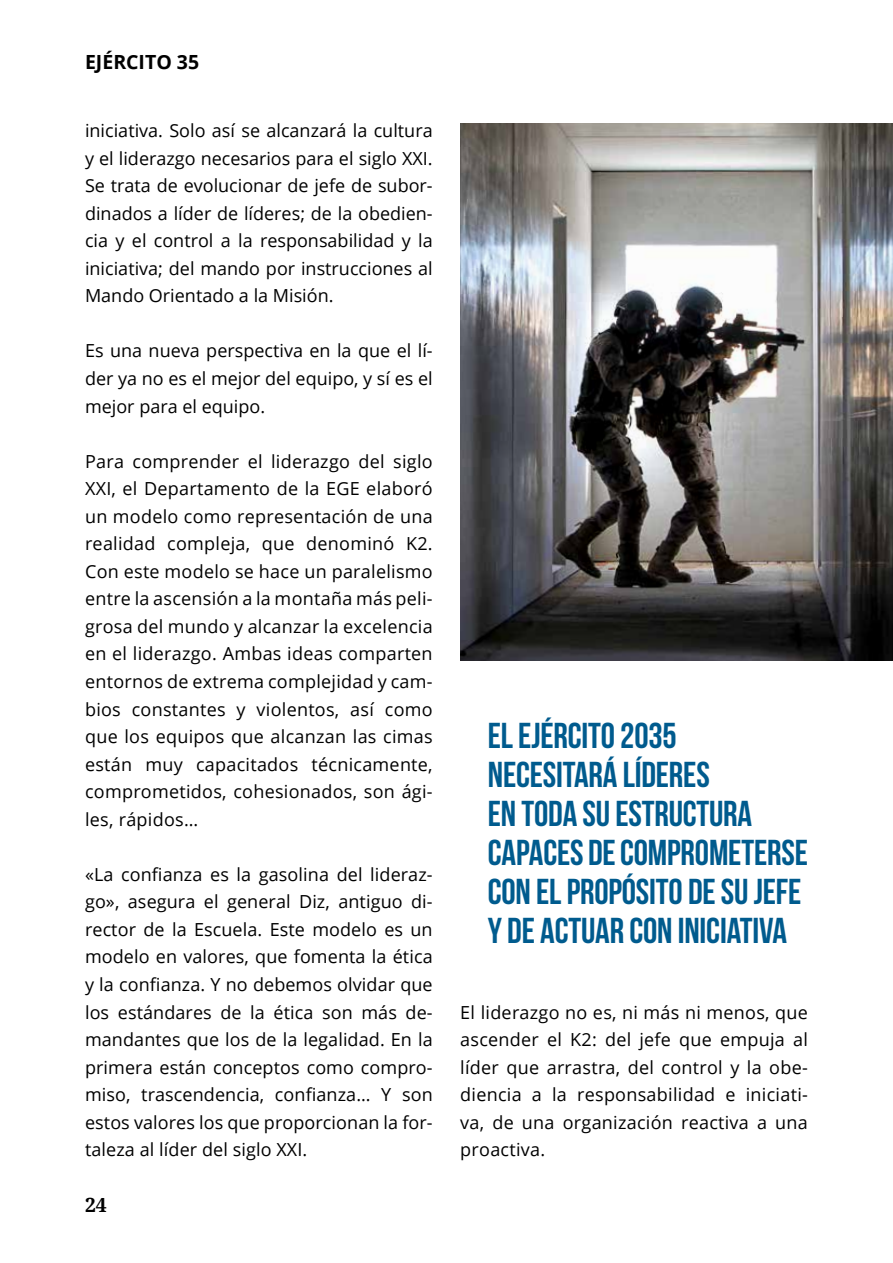
<style>
.page{position:relative;width:893px;height:1263px;background:#fff}
.page>*{position:absolute;margin:0;border:0;box-sizing:border-box;transform-origin:0 0}
.t1{font:36px/39px "Bebas Neue";letter-spacing:-.005em;color:#005b8e}
.t2{font:700 19.5px "Open Sans";color:#000}
.t3{font:700 19.5px "Droid Serif";color:#000}
.t4{font:18px/27.6px "Open Sans";letter-spacing:.005em;color:#000;text-align:justify}
</style>
<div class="page">
<img style="left:460px;top:123px;width:433px;height:537px">
<p class="t2" style="left:85px;top:48px;width:116px">EJÉRCITO 35</p>
<p class="t4" style="left:85px;top:116px;width:349px">iniciativa. Solo así se alcanzará la cultura y el liderazgo necesarios para el siglo XXI.<br>Se trata de evolucionar de jefe de subor&shy;dinados a líder de líderes; de la obedien&shy;cia y el control a la responsabilidad y la iniciativa; del mando por instrucciones al Mando Orientado a la Misión.</p>
<p class="t4" style="left:85px;top:337px;width:349px">Es una nueva perspectiva en la que el lí&shy;der ya no es el mejor del equipo, y sí es el mejor para el equipo.</p>
<p class="t4" style="left:85px;top:447px;width:349px">Para comprender el liderazgo del siglo XXI, el Departamento de la EGE elaboró un modelo como representación de una realidad compleja, que denominó K2.<br>Con este modelo se hace un paralelismo entre la ascensión a la montaña más peli&shy;grosa del mundo y alcanzar la excelencia en el liderazgo. Ambas ideas comparten entornos de extrema complejidad y cam&shy;bios constantes y violentos, así como que los equipos que alcanzan las cimas están muy capacitados técnicamente, comprometidos, cohesionados, son ági&shy;les, rápidos…</p>
<p class="t4" style="left:85px;top:860px;width:349px">«La confianza es la gasolina del lideraz&shy;go», asegura el general Diz, antiguo di&shy;rector de la Escuela. Este modelo es un modelo en valores, que fomenta la ética y la confianza. Y no debemos olvidar que los estándares de la ética son más de&shy;mandantes que los de la legalidad. En la primera están conceptos como compro&shy;miso, trascendencia, confianza… Y son estos valores los que proporcionan la for&shy;taleza al líder del siglo XXI.</p>
<p class="t3" style="left:85px;top:1191px;width:23px">24</p>
<h1 class="t1" style="left:488px;top:715px;width:322px">EL EJÉRCITO 2035<br>NECESITARÁ LÍDERES<br>EN TODA SU ESTRUCTURA<br>CAPACES DE COMPROMETERSE<br>CON EL PROPÓSITO DE SU JEFE<br>Y DE ACTUAR CON INICIATIVA</h1>
<p class="t4" style="left:460px;top:998px;width:349px">El liderazgo no es, ni más ni menos, que ascender el K2: del jefe que empuja al líder que arrastra, del control y la obe&shy;diencia a la responsabilidad e iniciati&shy;va, de una organización reactiva a una proactiva.</p>
</div>
